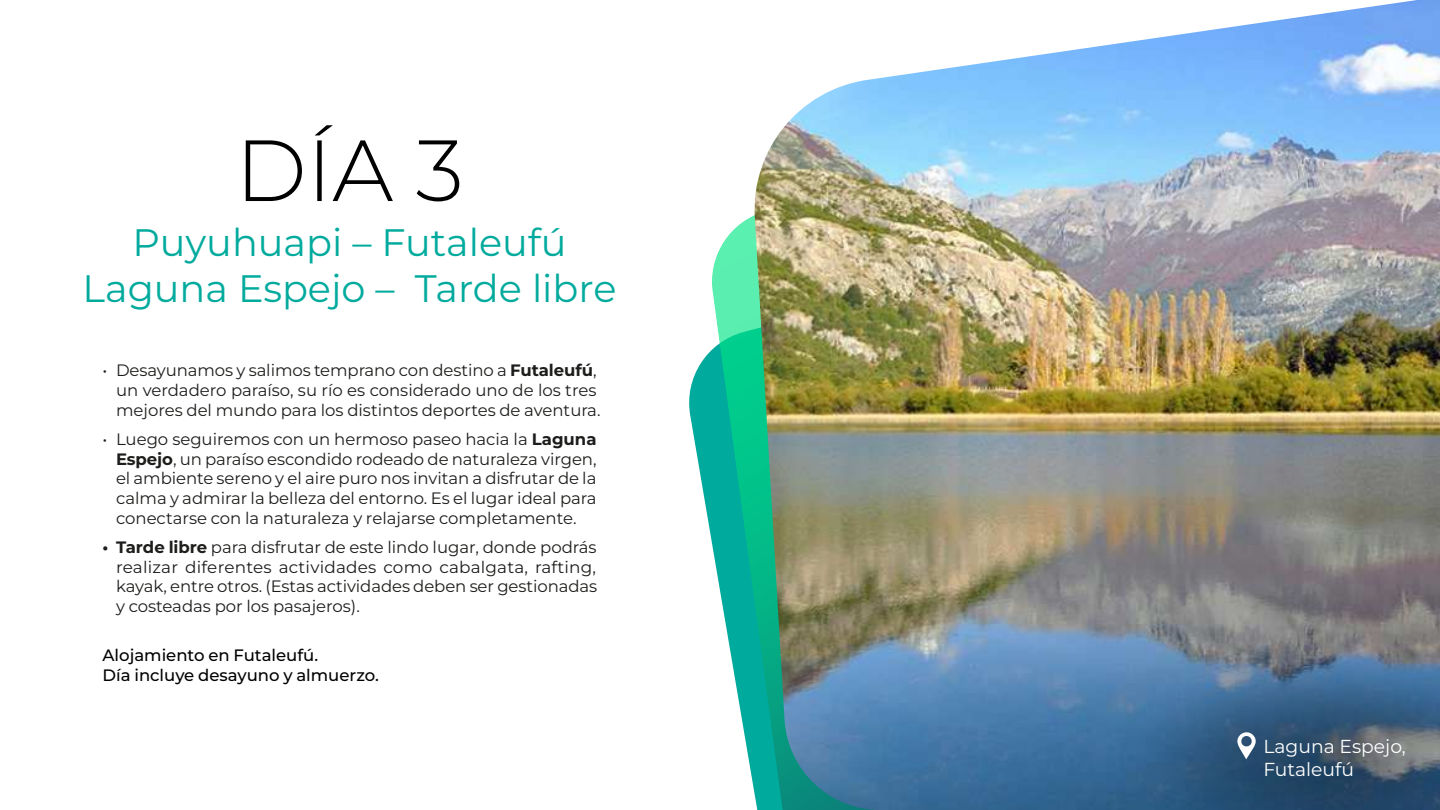
<style>
.page{position:relative;width:1440px;height:810px;background:#fff}
.page>*{position:absolute;margin:0;border:0;box-sizing:border-box;transform-origin:0 0}
.t1{font:300 86.62px "Montserrat";color:#000}
.t2{font:38.25px/45.9px "Montserrat";color:#00aa9d;text-align:center}
.t3{font:18.75px/22.5px "Montserrat";color:#fff}
.t4{font:16.5px/19.8px "Montserrat";color:#1d1d1b;text-align:justify}
.t5{font:500 16.5px/19.8px "Montserrat";color:#000}
.s1{font-weight:700}
</style>
<div class="page">
<svg style="left:689px;top:349px;width:23px;height:194px;fill:#00aa9d"></svg>
<svg style="left:712px;top:217px;width:39px;height:556px"></svg>
<img style="left:751px;top:0;width:689px;height:810px">
<svg style="left:1050px;top:617px;width:390px;height:193px;background:#4c6c8b"></svg>
<svg style="left:1236px;top:732px;width:21px;height:27px"></svg>
<h1 class="t1" style="left:235px;top:120px;width:230px">DÕA 3</h1>
<h2 class="t2" style="left:83px;top:221px;width:535px">Puyuhuapi ñ Futaleuf˙<br>Laguna Espejo ñ Tarde libre</h2>
<p class="t4" style="left:116px;top:361px;width:486px;text-align:left;text-indent:-13px">ï Desayunamos y salimos temprano con destino a <span class="s1">Futaleuf˙</span>, un verdadero paraÌso, su rÌo es considerado uno de los tres mejores del mundo para los distintos deportes de aventura.</p>
<p class="t4" style="left:116px;top:430px;width:482px;text-indent:-13px">ï Luego seguiremos con un hermoso paseo hacia la <span class="s1">Laguna Espejo</span>, un paraÌso escondido rodeado de naturaleza virgen, el ambiente sereno y el aire puro nos invitan a disfrutar de la calma y admirar la belleza del entorno. Es el lugar ideal para conectarse con la naturaleza y relajarse completamente.</p>
<p class="t4" style="left:116px;top:538px;width:483px;text-indent:-13px"><span class="s1">ï Tarde libre</span> para disfrutar de este lindo lugar, donde podr·s realizar diferentes actividades como cabalgata, rafting, kayak, entre otros. (Estas actividades deben ser gestionadas y costeadas por los pasajeros).</p>
<p class="t5" style="left:103px;top:647px;width:278px">Alojamiento en Futaleuf˙.<br>DÌa incluye desayuno y almuerzo.</p>
<p class="t3" style="left:1263px;top:736px;width:144px">Laguna Espejo,<br>Futaleuf˙</p>
</div>
